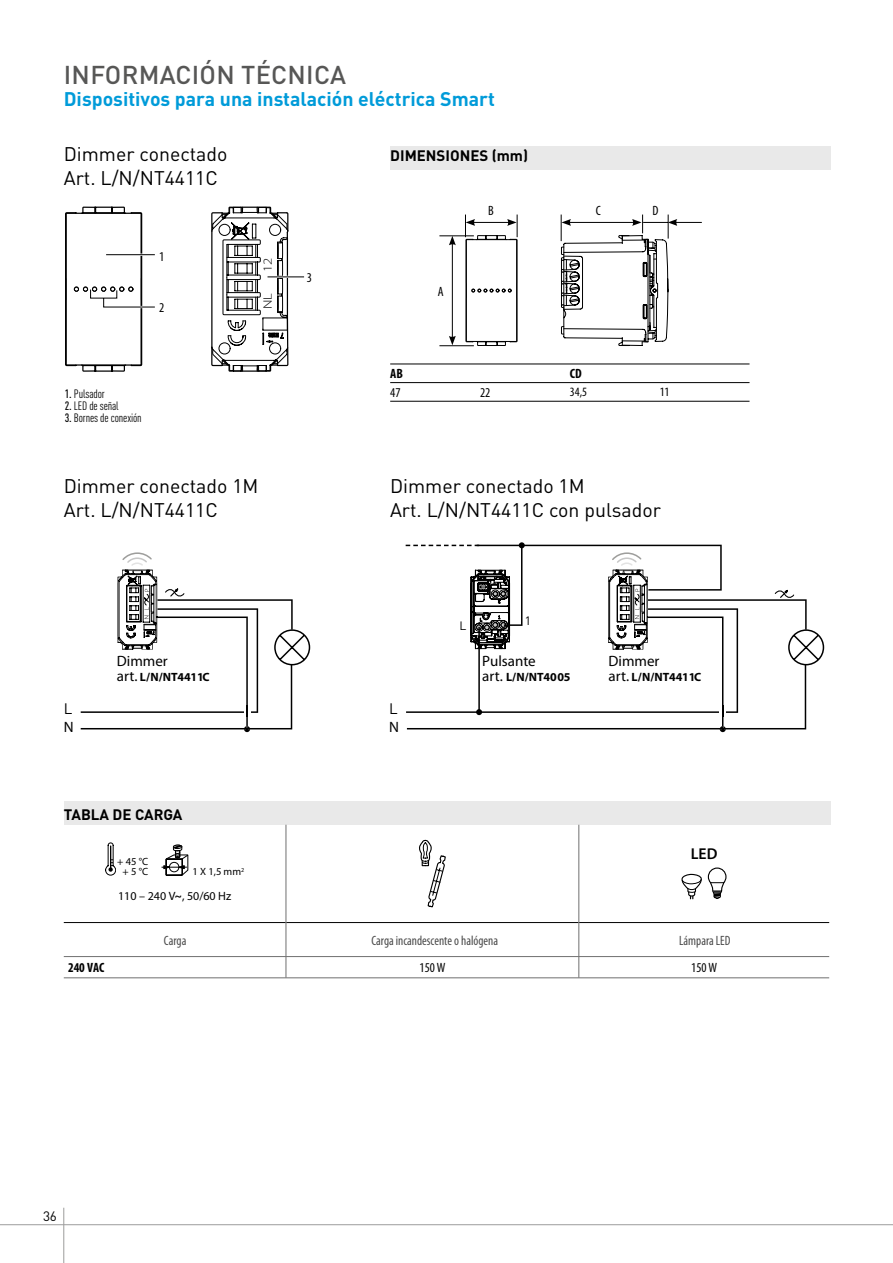
<style>
.page{position:relative;width:893px;height:1263px;background:#fff}
.page>*{position:absolute;margin:0;border:0;box-sizing:border-box;transform-origin:0 0}
.t1{font:500 25.5px "DIN Pro";letter-spacing:.01em;color:#575756}
.t2{font:19.5px/24px "DIN Pro";color:#000}
.t3{font:700 19.5px "DIN Pro";color:#009bd9}
.t4{font:600 15.75px "Myriad Pro";color:#000}
.t5{font:700 15px "DIN Pro";color:#000}
.t6{font:15px "Myriad Pro";color:#000}
.t7{font:15px "DIN Pro";color:#000}
.t8{font:condensed 13.5px "Myriad Pro";color:#4a4a4a;scale:.95 1}
.t9{font:condensed 13.5px "Myriad Pro";color:#000}
.t10{font:700 condensed 13.5px "Myriad Pro";color:#000}
.t11{font:13.5px "DIN Pro";color:#000}
.t12{font:condensed 12.75px "Myriad Pro";color:#000}
.t13{font:300 12.3px "Myriad Pro";color:#000;scale:1.2 1}
.t14{font:700 12px "Myriad Pro";color:#000}
.t15{font:condensed 12px "DIN Pro";letter-spacing:-.01em;color:#000}
.t16{font:12px "Myriad Pro";color:#000}
.t17{font:12px "DIN Pro";color:#000}
.t18{font:10.5px/10.5px "Myriad Pro";color:#000;text-align:center}
.s1{font-weight:500}
.s2{font-weight:400;font-size:15px}
.s3{font-weight:600}
</style>
<div class="page">
<hr style="left:0;top:1224px;width:893px;height:1px;background:#9d9d9c">
<hr style="left:63px;top:1208px;width:1px;height:55px;background:#9d9d9c">
<div style="left:390px;top:146px;width:440px;height:24px;background:#e9e9e9"></div>
<div style="left:64px;top:801px;width:766px;height:24px;background:#e9e9e9"></div>
<svg style="left:65px;top:206px;width:90px;height:166px"></svg>
<svg style="left:211px;top:206px;width:78px;height:166px"></svg>
<hr style="left:267px;top:276px;width:37px;height:2px;background:#fff">
<hr style="left:267px;top:276px;width:37px;height:1px;background:#000">
<hr style="left:390px;top:401px;width:90px;height:1px;background:#000">
<hr style="left:480px;top:401px;width:90px;height:1px;background:#000">
<hr style="left:570px;top:401px;width:90px;height:1px;background:#000">
<hr style="left:660px;top:401px;width:89px;height:1px;background:#000">
<hr style="left:390px;top:364px;width:90px;height:1px;background:#000">
<hr style="left:480px;top:364px;width:90px;height:1px;background:#000">
<hr style="left:570px;top:364px;width:90px;height:1px;background:#000">
<hr style="left:660px;top:364px;width:89px;height:1px;background:#000">
<hr style="left:390px;top:382px;width:90px;height:1px;background:#000">
<hr style="left:480px;top:382px;width:90px;height:1px;background:#000">
<hr style="left:570px;top:382px;width:90px;height:1px;background:#000">
<hr style="left:660px;top:382px;width:89px;height:1px;background:#000">
<svg style="left:465px;top:215px;width:53px;height:131px"></svg>
<hr style="left:439px;top:235px;width:35px;height:1px;background:#000">
<hr style="left:452px;top:243px;width:1px;height:95px;background:#000">
<svg style="left:449px;top:336px;width:7px;height:9px"></svg>
<svg style="left:449px;top:236px;width:7px;height:9px"></svg>
<hr style="left:439px;top:345px;width:35px;height:1px;background:#000">
<svg style="left:560px;top:215px;width:142px;height:131px"></svg>
<svg style="left:81px;top:552px;width:230px;height:180px"></svg>
<svg style="left:406px;top:542px;width:419px;height:190px"></svg>
<hr style="left:286px;top:922px;width:293px;height:1px;background:#000">
<hr style="left:579px;top:922px;width:250px;height:1px;background:#000">
<hr style="left:64px;top:922px;width:222px;height:1px;background:#000">
<hr style="left:579px;top:825px;width:1px;height:97px;background:#707070">
<hr style="left:579px;top:922px;width:1px;height:34px;background:#707070">
<svg style="left:579px;top:957px;width:1px;height:20px"></svg>
<hr style="left:286px;top:825px;width:1px;height:97px;background:#707070">
<hr style="left:286px;top:922px;width:1px;height:34px;background:#707070">
<svg style="left:286px;top:957px;width:1px;height:20px"></svg>
<hr style="left:64px;top:956px;width:222px;height:1px;background:#707070">
<hr style="left:286px;top:956px;width:293px;height:1px;background:#707070">
<hr style="left:579px;top:956px;width:250px;height:1px;background:#707070">
<hr style="left:64px;top:977px;width:222px;height:1px;background:#707070">
<hr style="left:286px;top:977px;width:293px;height:1px;background:#707070">
<hr style="left:579px;top:977px;width:250px;height:1px;background:#707070">
<svg style="left:105px;top:842px;width:11px;height:33px"></svg>
<svg style="left:162px;top:845px;width:26px;height:30px"></svg>
<svg style="left:419px;top:840px;width:27px;height:68px"></svg>
<svg style="left:681px;top:867px;width:46px;height:32px"></svg>
<h1 class="t1" style="left:64px;top:54px;width:284px">INFORMACIÓN TÉCNICA</h1>
<p class="t3" style="left:64px;top:86px;width:433px">Dispositivos para una instalación eléctrica Smart</p>
<p class="t5" style="left:390px;top:146px;width:139px">DIMENSIONES (mm)</p>
<p class="t2" style="left:64px;top:141px;width:165px">Dimmer conectado<br>Art. L/N/NT4411C</p>
<p class="t9" style="left:159px;top:248px;width:7px">1</p>
<p class="t9" style="left:159px;top:300px;width:7px">2</p>
<p class="t13" style="left:260px;top:272px;width:14px;rotate:-90deg">12</p>
<p class="t13" style="left:260px;top:309px;width:15px;rotate:-90deg">NL</p>
<p class="t9" style="left:307px;top:269px;width:7px">3</p>
<p class="t9" style="left:438px;top:283px;width:7px">A</p>
<p class="t9" style="left:488px;top:202px;width:7px">B</p>
<p class="t9" style="left:596px;top:202px;width:7px">C</p>
<p class="t9" style="left:653px;top:202px;width:8px">D</p>
<p class="t15" style="left:65px;top:386px;width:42px"><span class="s1">1.</span> Pulsador</p>
<p class="t15" style="left:65px;top:398px;width:56px"><span class="s1">2.</span> LED de señal</p>
<p class="t15" style="left:65px;top:410px;width:78px"><span class="s1">3.</span> Bornes de conexión</p>
<p class="t10" style="left:390px;top:365px;width:14px">AB</p>
<p class="t10" style="left:570px;top:365px;width:13px">CD</p>
<p class="t9" style="left:390px;top:384px;width:12px">47</p>
<p class="t9" style="left:480px;top:384px;width:12px">22</p>
<p class="t12" style="left:570px;top:384px;width:19px">34,5</p>
<p class="t12" style="left:660px;top:384px;width:11px">11</p>
<p class="t2" style="left:64px;top:473px;width:196px">Dimmer conectado 1M<br>Art. L/N/NT4411C</p>
<p class="t2" style="left:390px;top:473px;width:272px">Dimmer conectado 1M<br>Art. L/N/NT4411C con pulsador</p>
<p class="t7" style="left:64px;top:699px;width:10px">L</p>
<p class="t6" style="left:64px;top:718px;width:11px">N</p>
<p class="t6" style="left:117px;top:651px;width:52px">Dimmer</p>
<p class="t14" style="left:117px;top:669px;width:94px"><span class="s2">art.</span> L/N/NT4411C</p>
<p class="t5" style="left:64px;top:805px;width:120px">TABLA DE CARGA</p>
<p class="t18" style="left:117px;top:856px;width:32px">+ 45 °C + 5 °C</p>
<p class="t18" style="left:193px;top:866px;width:53px">1 X 1,5 mm<sup>2</sup></p>
<p class="t16" style="left:118px;top:889px;width:115px">110 – 240 V<span class="s3">~</span>, 50/60 Hz</p>
<p class="t7" style="left:389px;top:699px;width:10px">L</p>
<p class="t6" style="left:389px;top:718px;width:11px">N</p>
<p class="t17" style="left:459px;top:617px;width:8px">L</p>
<p class="t17" style="left:525px;top:612px;width:8px">1</p>
<p class="t6" style="left:482px;top:651px;width:55px">Pulsante</p>
<p class="t14" style="left:482px;top:669px;width:90px"><span class="s2">art.</span> L/N/NT4005</p>
<p class="t6" style="left:608px;top:651px;width:52px">Dimmer</p>
<p class="t14" style="left:608px;top:669px;width:94px"><span class="s2">art.</span> L/N/NT4411C</p>
<p class="t4" style="left:691px;top:843px;width:28px">LED</p>
<p class="t8" style="left:164px;top:932px;width:25px">Carga</p>
<p class="t8" style="left:371px;top:932px;width:135px">Carga incandescente o halógena</p>
<p class="t8" style="left:679px;top:932px;width:56px">Lámpara LED</p>
<p class="t10" style="left:68px;top:959px;width:38px">240 VAC</p>
<p class="t9" style="left:420px;top:960px;width:28px">150 W</p>
<p class="t9" style="left:691px;top:960px;width:28px">150 W</p>
<p class="t11" style="left:43px;top:1207px;width:15px">36</p>
</div>
